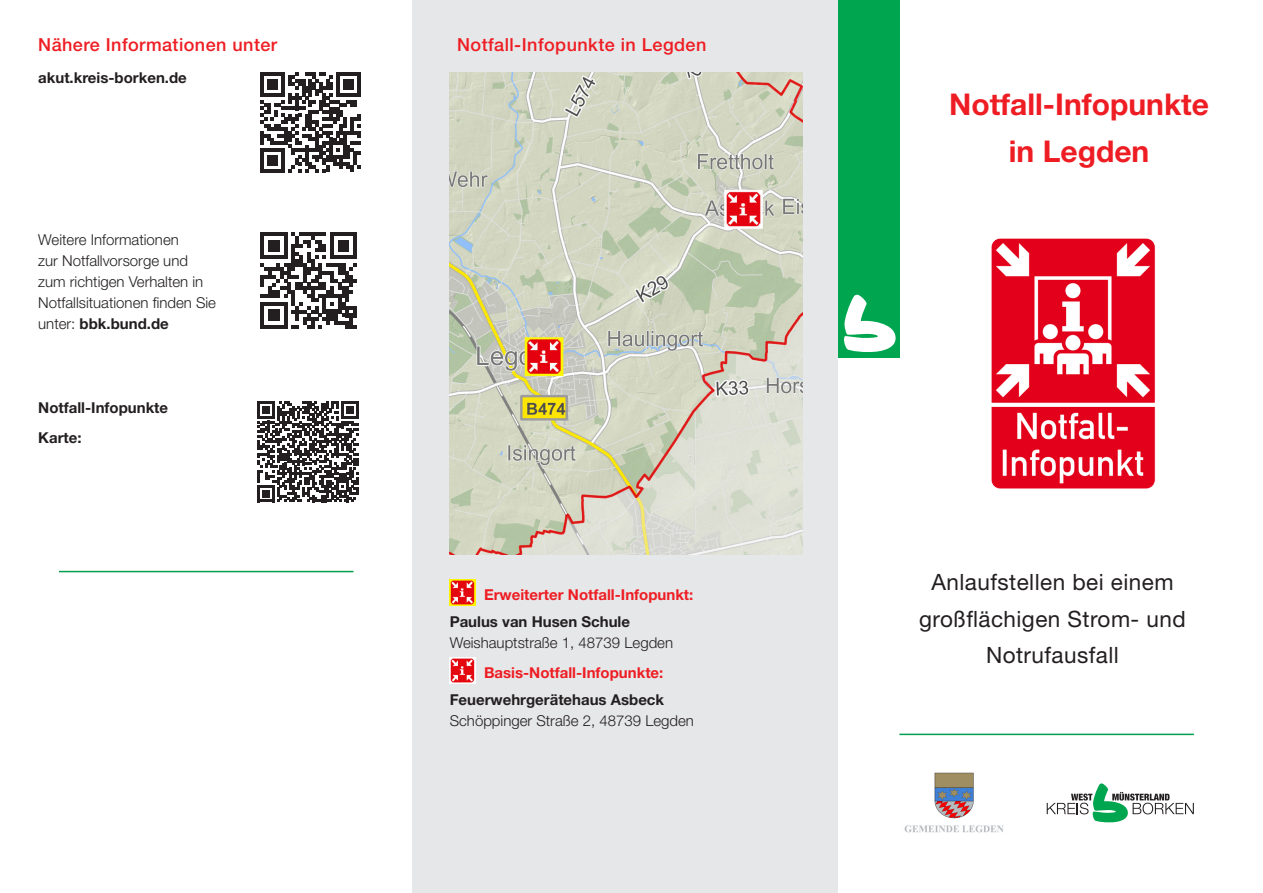
<style>
.page{position:relative;width:1263px;height:893px;background:#fff}
.page>*{position:absolute;margin:0;border:0;box-sizing:border-box;transform-origin:0 0}
.t1{font:700 30px/47.2px "Helvetica Neue LT Std";color:#ee1d23;text-align:center}
.t2{font:22.5px/36.5px "Helvetica Neue LT Std";letter-spacing:.02em;color:#231f20;text-align:center}
.t3{font:500 18px "Helvetica Neue LT Std";letter-spacing:.025em;color:#ee1d23}
.t4{font:300 15px/21px "Helvetica Neue LT Std";color:#231f20}
.t5{font:700 15px/29.5px "Helvetica Neue LT Std";color:#231f20}
.t6{font:700 15px "Helvetica Neue LT Std";color:#ee1d23}
.s1{font-weight:700}
</style>
<div class="page">
<img style="left:993px;top:240px;width:161px;height:167px">
<img style="left:993px;top:407px;width:161px;height:82px">
<div style="left:991px;top:238px;width:165px;height:251px;border:1px solid #fff;border-radius:9px"></div>
<svg style="left:1047px;top:783px;width:147px;height:39px"></svg>
<img style="left:904px;top:772px;width:100px;height:61px">
<div style="left:836px;top:0;width:63px;height:357px;background:#00a54f"></div>
<svg style="left:844px;top:295px;width:51px;height:57px"></svg>
<div style="left:412px;top:0;width:426px;height:893px;background:#e6e7e9"></div>
<img style="left:450px;top:72px;width:353px;height:482px">
<hr style="left:899px;top:734px;width:295px;height:1px;background:#009f4f">
<hr style="left:59px;top:571px;width:294px;height:1px;background:#009f4f">
<svg style="left:260px;top:72px;width:100px;height:100px"></svg>
<svg style="left:260px;top:232px;width:97px;height:97px"></svg>
<svg style="left:258px;top:401px;width:101px;height:101px"></svg>
<img style="left:450px;top:580px;width:25px;height:25px">
<img style="left:450px;top:658px;width:25px;height:26px">
<p class="t3" style="left:38px;top:34px;width:240px">Nähere Informationen unter</p>
<p class="t5" style="left:38px;top:63px;width:150px">akut.kreis-borken.de</p>
<p class="t4" style="left:38px;top:229px;width:179px">Weitere Informationen<br>zur Notfallvorsorge und zum richtigen Verhalten in<br>Notfallsituationen finden Sie unter: <span class="s1">bbk.bund.de</span></p>
<p class="t5" style="left:38px;top:393px;width:131px">Notfall-Infopunkte<br>Karte:</p>
<p class="t3" style="left:457px;top:34px;width:251px">Notfall-Infopunkte in Legden</p>
<p class="t6" style="left:484px;top:585px;width:211px">Erweiterter Notfall-Infopunkt:</p>
<p class="t5" style="left:450px;top:607px;width:182px">Paulus van Husen Schule</p>
<p class="t4" style="left:450px;top:632px;width:225px">Weishauptstraße 1, 48739 Legden</p>
<p class="t6" style="left:484px;top:663px;width:181px">Basis-Notfall-Infopunkte:</p>
<p class="t5" style="left:450px;top:684px;width:216px">Feuerwehrgerätehaus Asbeck</p>
<p class="t4" style="left:450px;top:710px;width:246px">Schöppinger Straße 2, 48739 Legden</p>
<h1 class="t1" style="left:949px;top:80px;width:261px">Notfall-Infopunkte in Legden</h1>
<h2 class="t2" style="left:919px;top:564px;width:268px">Anlaufstellen bei einem großflächigen Strom- und<br>Notrufausfall</h2>
</div>
